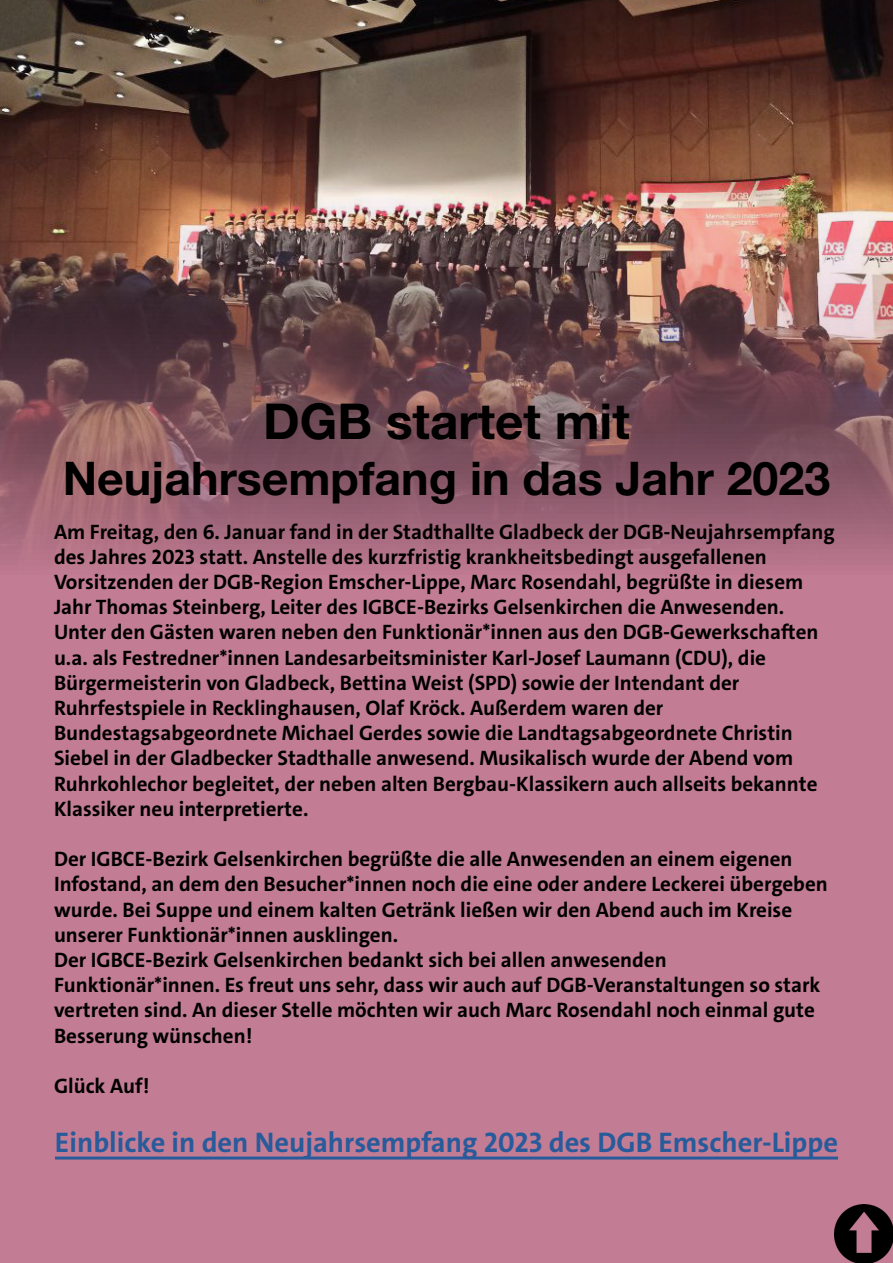
<style>
.page{position:relative;width:893px;height:1263px;background:#fff}
.page>*{position:absolute;margin:0;border:0;box-sizing:border-box;transform-origin:0 0}
.t1{font:700 49.5px "Helvetica Neue LT Std";color:#000}
.t2{font:700 46.5px "Helvetica Neue LT Std";color:#000}
.t3{font:700 28.5px "The Sans C4 s";color:#275b9b}
.t4{font:700 21px/25.2px "The Sans C4 s";color:#000}
</style>
<div class="page">
<img style="left:0;top:0;width:893px;height:1263px">
<img style="left:834px;top:1205px;width:59px;height:58px">
<hr style="left:55px;top:1156px;width:783px;height:3px;background:#275b9b">
<h1 class="t1" style="left:263px;top:391px;width:368px">DGB startet mit</h1>
<h2 class="t2" style="left:63px;top:450px;width:769px">Neujahrsempfang in das Jahr 2023</h2>
<p class="t4" style="left:54px;top:519px;width:782px">Am Freitag, den 6. Januar fand in der Stadthallte Gladbeck der DGB-Neujahrsempfang des Jahres 2023 statt. Anstelle des kurzfristig krankheitsbedingt ausgefallenen Vorsitzenden der DGB-Region Emscher-Lippe, Marc Rosendahl, begrüßte in diesem Jahr Thomas Steinberg, Leiter des IGBCE-Bezirks Gelsenkirchen die Anwesenden.<br>Unter den Gästen waren neben den Funktionär*innen aus den DGB-Gewerkschaften u.a. als Festredner*innen Landesarbeitsminister Karl-Josef Laumann (CDU), die Bürgermeisterin von Gladbeck, Bettina Weist (SPD) sowie der Intendant der Ruhrfestspiele in Recklinghausen, Olaf Kröck. Außerdem waren der Bundestagsabgeordnete Michael Gerdes sowie die Landtagsabgeordnete Christin Siebel in der Gladbecker Stadthalle anwesend. Musikalisch wurde der Abend vom Ruhrkohlechor begleitet, der neben alten Bergbau-Klassikern auch allseits bekannte Klassiker neu interpretierte.</p>
<p class="t4" style="left:54px;top:847px;width:775px">Der IGBCE-Bezirk Gelsenkirchen begrüßte die alle Anwesenden an einem eigenen Infostand, an dem den Besucher*innen noch die eine oder andere Leckerei übergeben wurde. Bei Suppe und einem kalten Getränk ließen wir den Abend auch im Kreise unserer Funktionär*innen ausklingen.<br>Der IGBCE-Bezirk Gelsenkirchen bedankt sich bei allen anwesenden Funktionär*innen. Es freut uns sehr, dass wir auch auf DGB-Veranstaltungen so stark vertreten sind. An dieser Stelle möchten wir auch Marc Rosendahl noch einmal gute Besserung wünschen!</p>
<p class="t4" style="left:54px;top:1073px;width:97px">Glück Auf!</p>
<h3 class="t3" style="left:55px;top:1124px;width:785px">Einblicke in den Neujahrsempfang 2023 des DGB Emscher-Lippe</h3>
</div>
